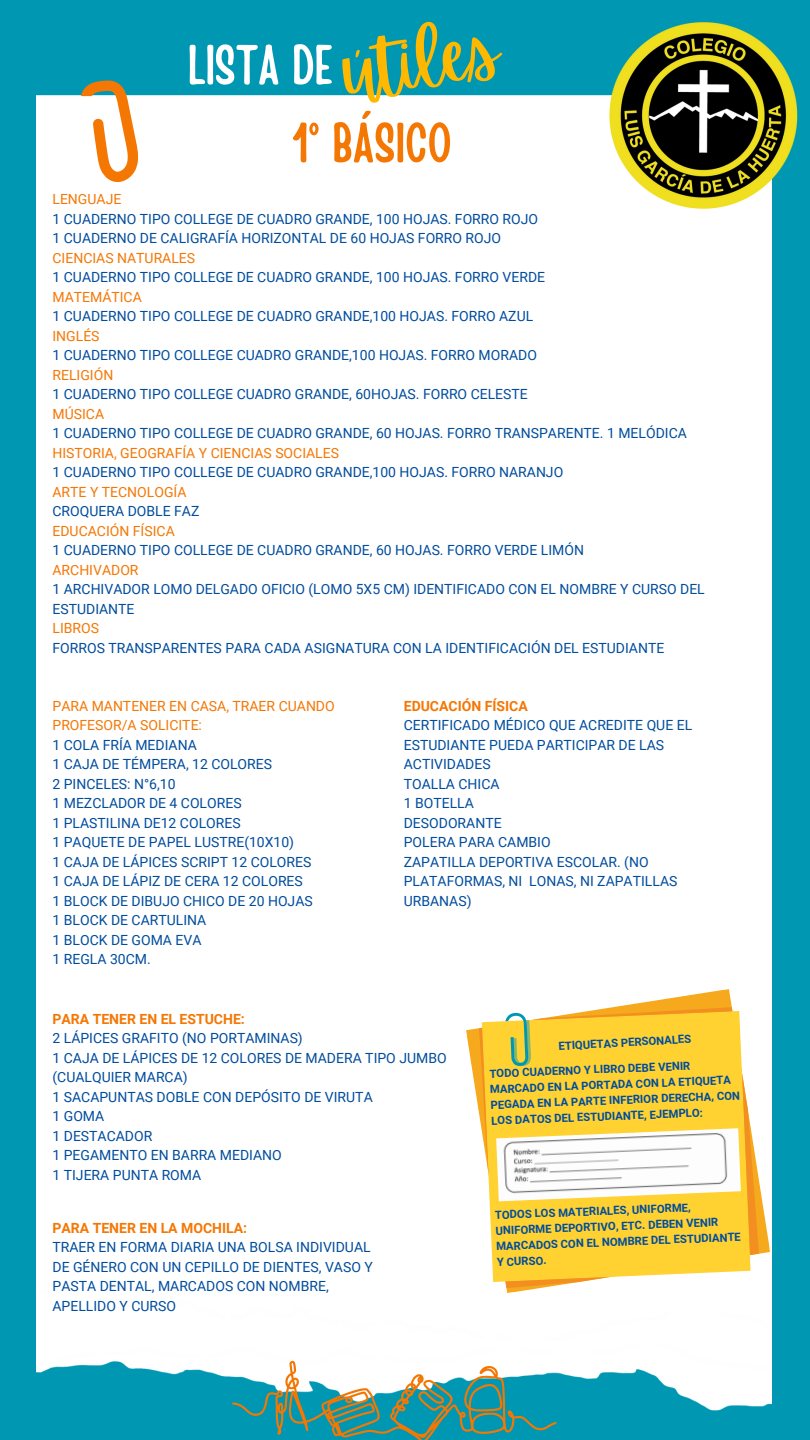
<style>
.page{position:relative;width:810px;height:1440px;background:#0097b2}
.page>*{position:absolute;margin:0;border:0;box-sizing:border-box;transform-origin:0 0}
.t1{font:72px "Apricots";color:#ffb800}
.t2{font:55.7px "Handy Casual Condensed";color:#f47704}
.t3{font:55.7px "Handy Casual Condensed";color:#fff}
.t4{font:14px/19.5px "Roboto";color:#004c9d}
.t5{font:14px/19.5px "Roboto";color:#f47704}
.t6{font:700 14px "Roboto";color:#f47704}
.t7{font:700 11.3px/15.7px "Roboto";color:#004c9d}
.s1{color:#f47704}
.s2{font-weight:700;color:#f47704}
</style>
<div class="page">
<div style="left:36px;top:96px;width:736px;height:1328px;background:#fff"></div>
<svg style="left:81px;top:80px;width:57px;height:102px;background:#e8c7a0"></svg>
<img style="left:598px;top:22px;width:200px;height:208px">
<svg style="left:465px;top:988px;width:306px;height:306px;background:#fdf3df"></svg>
<svg style="left:479px;top:1007px;width:281px;height:282px;background:#fed44b"></svg>
<svg style="left:505px;top:1012px;width:26px;height:55px"></svg>
<img style="left:496px;top:1128px;width:245px;height:73px">
<svg style="left:232px;top:1360px;width:324px;height:80px"></svg>
<p class="t3" style="left:188px;top:28px;width:147px">LISTA DE</p>
<p class="t1" style="left:338px;top:31px;width:158px;rotate:-8deg">útiles</p>
<h3 class="t2" style="left:292px;top:106px;width:161px">1° BÁSICO</h3>
<h1 class="t4" style="left:53px;top:190px;width:654px"><span class="s1">LENGUAJE<br></span>1 CUADERNO TIPO COLLEGE DE CUADRO GRANDE, 100 HOJAS. FORRO ROJO<br>1 CUADERNO DE CALIGRAFÍA HORIZONTAL DE 60 HOJAS FORRO ROJO<br><span class="s1">CIENCIAS NATURALES<br></span>1 CUADERNO TIPO COLLEGE DE CUADRO GRANDE, 100 HOJAS. FORRO VERDE<br><span class="s1">MATEMÁTICA<br></span>1 CUADERNO TIPO COLLEGE DE CUADRO GRANDE,100 HOJAS. FORRO AZUL<br><span class="s1">INGLÉS<br></span>1 CUADERNO TIPO COLLEGE CUADRO GRANDE,100 HOJAS. FORRO MORADO<br><span class="s1">RELIGIÓN<br></span>1 CUADERNO TIPO COLLEGE CUADRO GRANDE, 60HOJAS. FORRO CELESTE<br><span class="s1">MÚSICA<br></span>1 CUADERNO TIPO COLLEGE DE CUADRO GRANDE, 60 HOJAS. FORRO TRANSPARENTE. 1 MELÓDICA <span class="s1">HISTORIA, GEOGRAFÍA Y CIENCIAS SOCIALES<br></span>1 CUADERNO TIPO COLLEGE DE CUADRO GRANDE,100 HOJAS. FORRO NARANJO<br><span class="s1">ARTE Y TECNOLOGÍA<br></span>CROQUERA DOBLE FAZ<br><span class="s1">EDUCACIÓN FÍSICA<br></span>1 CUADERNO TIPO COLLEGE DE CUADRO GRANDE, 60 HOJAS. FORRO VERDE LIMÓN<br><span class="s1">ARCHIVADOR<br></span>1 ARCHIVADOR LOMO DELGADO OFICIO (LOMO 5X5 CM) IDENTIFICADO CON EL NOMBRE Y CURSO DEL ESTUDIANTE<br><span class="s1">LIBROS<br></span>FORROS TRANSPARENTES PARA CADA ASIGNATURA CON LA IDENTIFICACIÓN DEL ESTUDIANTE</h1>
<h3 class="t5" style="left:53px;top:696px;width:284px">PARA MANTENER EN CASA, TRAER CUANDO<br>PROFESOR/A SOLICITE:</h3>
<h3 class="t4" style="left:53px;top:735px;width:262px">1 COLA FRÍA MEDIANA<br>1 CAJA DE TÉMPERA, 12 COLORES<br>2 PINCELES: N°6,10<br>1 MEZCLADOR DE 4 COLORES<br>1 PLASTILINA DE12 COLORES<br>1 PAQUETE DE PAPEL LUSTRE(10X10)<br>1 CAJA DE LÁPICES SCRIPT 12 COLORES<br>1 CAJA DE LÁPIZ DE CERA 12 COLORES<br>1 BLOCK DE DIBUJO CHICO DE 20 HOJAS<br>1 BLOCK DE CARTULINA<br>1 BLOCK DE GOMA EVA<br>1 REGLA 30CM.</h3>
<h3 class="t6" style="left:404px;top:698px;width:125px">EDUCACIÓN FÍSICA</h3>
<p class="t4" style="left:404px;top:716px;width:290px">CERTIFICADO MÉDICO QUE ACREDITE QUE EL<br>ESTUDIANTE PUEDA PARTICIPAR DE LAS<br>ACTIVIDADES<br>TOALLA CHICA<br>1 BOTELLA<br>DESODORANTE<br>POLERA PARA CAMBIO<br>ZAPATILLA DEPORTIVA ESCOLAR. (NO<br>PLATAFORMAS, NI LONAS, NI ZAPATILLAS<br>URBANAS)</p>
<p class="t6" style="left:53px;top:1011px;width:194px">PARA TENER EN EL ESTUCHE:</p>
<h2 class="t4" style="left:53px;top:1029px;width:252px">2 LÁPICES GRAFITO (NO PORTAMINAS)</h2>
<h3 class="t4" style="left:53px;top:1048px;width:396px">1 CAJA DE LÁPICES DE 12 COLORES DE MADERA TIPO JUMBO</h3>
<h3 class="t4" style="left:53px;top:1068px;width:322px">(CUALQUIER MARCA)<br>1 SACAPUNTAS DOBLE CON DEPÓSITO DE VIRUTA<br>1 GOMA<br>1 DESTACADOR<br>1 PEGAMENTO EN BARRA MEDIANO<br>1 TIJERA PUNTA ROMA</h3>
<p class="t4" style="left:53px;top:1218px;width:322px"><span class="s2">PARA TENER EN LA MOCHILA:<br></span>TRAER EN FORMA DIARIA UNA BOLSA INDIVIDUAL<br>DE GÉNERO CON UN CEPILLO DE DIENTES, VASO Y<br>PASTA DENTAL, MARCADOS CON NOMBRE,<br>APELLIDO Y CURSO</p>
<h3 class="t7" style="left:558px;top:1038px;width:135px;rotate:-3deg">ETIQUETAS PERSONALES</h3>
<p class="t7" style="left:489px;top:1065px;width:251px;rotate:-2deg">TODO CUADERNO Y LIBRO DEBE VENIR MARCADO EN LA PORTADA CON LA ETIQUETA PEGADA EN LA PARTE INFERIOR DERECHA, CON LOS DATOS DEL ESTUDIANTE, EJEMPLO:</p>
<p class="t7" style="left:495px;top:1207px;width:246px;rotate:-2deg">TODOS LOS MATERIALES, UNIFORME,<br>UNIFORME DEPORTIVO, ETC. DEBEN VENIR<br>MARCADOS CON EL NOMBRE DEL ESTUDIANTE<br>Y CURSO.</p>
</div>
